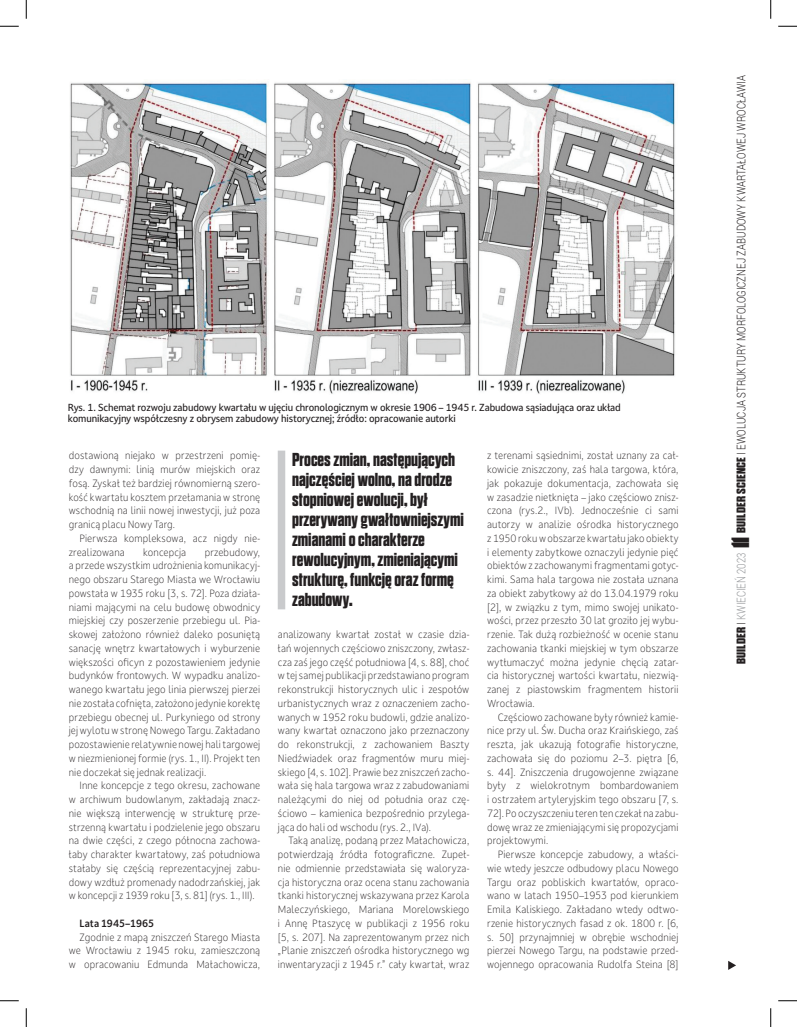
<style>
.page{position:relative;width:797px;height:1027px;background:#fff}
.page>*{position:absolute;margin:0;border:0;box-sizing:border-box;transform-origin:0 0}
.WYWIAD_CYTAT{font:700 expanded 18.75px/20px "Dharma Gothic E";color:#231f20;scale:1.05 1}
.t1{font:300 11.88px "Roboto";letter-spacing:.005em;color:#231f20;scale:.8 1}
.TEKST_PODSTAWOWY{font:300 10px/13.8px "Darkmode On CC";letter-spacing:.01em;color:#231f20;text-align:justify;scale:.93 1}
.TEKST_PODSTAWOWY-2{font:300 10px/13.8px "Darkmode On CC";letter-spacing:.01em;color:#231f20;text-align:justify;scale:.92 1}
.TEKST_PODSTAWOWY-3{font:700 10px "Darkmode On CC";letter-spacing:.01em;color:#231f20;scale:.92 1}
.FOTO_PODPIS{font:500 9.75px/11.2px "Darkmode On CC";letter-spacing:-.015em;color:#231f20;scale:.95 1}
.s1{font-family:"Dharma Gothic E";font-weight:700;font-stretch:expanded;font-size:12.5px}
.s2{color:#939598}
.s3{font-family:"Dharma Gothic E";font-weight:800;font-size:25px}
</style>
<div class="page">
<svg style="left:728px;top:961px;width:8px;height:9px"></svg>
<img style="left:70px;top:81px;width:605px;height:313px">
<div style="left:278px;top:451px;width:7px;height:158px;background:#c9cacc"></div>
<svg style="left:0;top:25px;width:19px;height:2px"></svg>
<svg style="left:778px;top:25px;width:19px;height:2px"></svg>
<svg style="left:0;top:1000px;width:19px;height:1px"></svg>
<svg style="left:778px;top:1000px;width:19px;height:1px"></svg>
<svg style="left:25px;top:0;width:2px;height:19px"></svg>
<svg style="left:25px;top:1008px;width:2px;height:19px"></svg>
<svg style="left:770px;top:0;width:1px;height:19px"></svg>
<svg style="left:770px;top:1008px;width:1px;height:19px"></svg>
<p class="FOTO_PODPIS" style="left:68px;top:401px;width:583px">Rys. 1. Schemat rozwoju zabudowy kwartału w ujęciu chronologicznym w okresie 1906 – 1945 r. Zabudowa sąsiadująca oraz układ komunikacyjny współczesny z obrysem zabudowy historycznej; źródło: opracowanie autorki</p>
<p class="WYWIAD_CYTAT" style="left:292px;top:450px;width:165px">Proces zmian, następujących najczęściej wolno, na drodze stopniowej ewolucji, był przerywany gwałtowniejszymi zmianami o charakterze rewolucyjnym, zmieniającymi strukturę, funkcję oraz formę zabudowy.</p>
<p class="TEKST_PODSTAWOWY" style="left:487px;top:449px;width:207px">z terenami sąsiednimi, został uznany za cał&shy;kowicie zniszczony, zaś hala targowa, która, jak pokazuje dokumentacja, zachowała się w zasadzie nietknięta – jako częściowo znisz&shy;czona (rys.2., IVb). Jednocześnie ci sami autorzy w analizie ośrodka historycznego z 1950 roku w obszarze kwartału jako obiekty i elementy zabytkowe oznaczyli jedynie pięć obiektów z zachowanymi fragmentami gotyc&shy;kimi. Sama hala targowa nie została uznana za obiekt zabytkowy aż do 13.04.1979 roku [2], w związku z tym, mimo swojej unikato&shy;wości, przez przeszło 30 lat groziło jej wybu&shy;rzenie. Tak dużą rozbieżność w ocenie stanu zachowania tkanki miejskiej w tym obszarze wytłumaczyć można jedynie chęcią zatar&shy;cia historycznej wartości kwartału, niezwią&shy;zanej z piastowskim fragmentem historii Wrocławia.</p>
<p class="TEKST_PODSTAWOWY-2" style="left:487px;top:710px;width:209px;text-indent:11px">Częściowo zachowane były również kamie&shy;nice przy ul. Św. Ducha oraz Kraińskiego, zaś reszta, jak ukazują fotografie historyczne, zachowała się do poziomu 2–3. piętra [6, s. 44]. Zniszczenia drugowojenne związane były z wielokrotnym bombardowaniem i ostrzałem artyleryjskim tego obszaru [7, s.<br>72]. Po oczyszczeniu teren ten czekał na zabu&shy;dowę wraz ze zmieniającymi się propozycjami projektowymi.</p>
<p class="TEKST_PODSTAWOWY" style="left:487px;top:847px;width:207px;text-indent:11px">Pierwsze koncepcje zabudowy, a właści&shy;wie wtedy jeszcze odbudowy placu Nowego Targu oraz pobliskich kwartałów, opraco&shy;wano w latach 1950–1953 pod kierunkiem Emila Kaliskiego. Zakładano wtedy odtwo&shy;rzenie historycznych fasad z ok. 1800 r. [6, s. 50] przynajmniej w obrębie wschodniej pierzei Nowego Targu, na podstawie przed&shy;wojennego opracowania Rudolfa Steina [8]</p>
<p class="TEKST_PODSTAWOWY" style="left:69px;top:449px;width:207px">dostawioną niejako w przestrzeni pomię&shy;dzy dawnymi: linią murów miejskich oraz fosą. Zyskał też bardziej równomierną szero&shy;kość kwartału kosztem przełamania w stronę wschodnią na linii nowej inwestycji, już poza granicą placu Nowy Targ.</p>
<p class="TEKST_PODSTAWOWY" style="left:69px;top:531px;width:207px;text-indent:11px">Pierwsza kompleksowa, acz nigdy nie&shy;zrealizowana</p>
<p class="TEKST_PODSTAWOWY" style="left:69px;top:545px;width:207px;text-indent:136px">przebudowy, a przede wszystkim udrożnienia komunikacyj&shy;nego obszaru Starego Miasta we Wrocławiu powstała w 1935 roku [3, s. 72]. Poza działa&shy;niami mającymi na celu budowę obwodnicy miejskiej czy poszerzenie przebiegu ul. Pia&shy;skowej założono również daleko posuniętą sanację wnętrz kwartałowych i wyburzenie większości oficyn z pozostawieniem jedynie budynków frontowych. W wypadku analizo&shy;wanego kwartału jego linia pierwszej pierzei nie została cofnięta, założono jedynie korektę przebiegu obecnej ul. Purkyniego od strony jej wylotu w stronę Nowego Targu. Zakładano pozostawienie relatywnie nowej hali targowej w niezmienionej formie (rys. 1., II). Projekt ten nie doczekał się jednak realizacji.</p>
<p class="TEKST_PODSTAWOWY" style="left:69px;top:779px;width:207px;text-indent:11px">Inne koncepcje z tego okresu, zachowane w archiwum budowlanym, zakładają znacz&shy;nie większą interwencję w strukturę prze&shy;strzenną kwartału i podzielenie jego obszaru na dwie części, z czego północna zachowa&shy;łaby charakter kwartałowy, zaś południowa stałaby się częścią reprezentacyjnej zabu&shy;dowy wzdłuż promenady nadodrzańskiej, jak w koncepcji z 1939 roku [3, s. 81] (rys. 1., III).</p>
<p class="TEKST_PODSTAWOWY-3" style="left:79px;top:916px;width:83px">Lata 1945–1965</p>
<p class="TEKST_PODSTAWOWY" style="left:69px;top:930px;width:207px;text-indent:11px">Zgodnie z mapą zniszczeń Starego Miasta we Wrocławiu z 1945 roku, zamieszczoną w opracowaniu Edmunda Małachowicza,</p>
<p class="TEKST_PODSTAWOWY" style="left:143px;top:545px;width:48px">koncepcja</p>
<p class="TEKST_PODSTAWOWY" style="left:278px;top:627px;width:207px">analizowany kwartał został w czasie dzia&shy;łań wojennych częściowo zniszczony, zwłasz&shy;cza zaś jego część południowa [4, s. 88], choć w tej samej publikacji przedstawiano program rekonstrukcji historycznych ulic i zespołów urbanistycznych wraz z oznaczeniem zacho&shy;wanych w 1952 roku budowli, gdzie analizo&shy;wany kwartał oznaczono jako przeznaczony do rekonstrukcji, z zachowaniem Baszty Niedźwiadek oraz fragmentów muru miej&shy;skiego [4, s. 102]. Prawie bez zniszczeń zacho&shy;wała się hala targowa wraz z zabudowaniami należącymi do niej od południa oraz czę&shy;ściowo – kamienica bezpośrednio przylega&shy;jąca do hali od wschodu (rys. 2., IVa).</p>
<p class="TEKST_PODSTAWOWY" style="left:278px;top:834px;width:207px;text-indent:11px">Taką analizę, podaną przez Małachowicza, potwierdzają źródła fotograficzne. Zupeł&shy;nie odmiennie przedstawiała się waloryza&shy;cja historyczna oraz ocena stanu zachowania tkanki historycznej wskazywana przez Karola Maleczyńskiego, Mariana Morelowskiego i Annę Ptaszycę w publikacji z 1956 roku [5, s. 207]. Na zaprezentowanym przez nich „Planie zniszczeń ośrodka historycznego wg inwentaryzacji z 1945 r.” cały kwartał, wraz</p>
<p class="t1" style="left:733px;top:664px;width:738px;rotate:-90deg"><span class="s1">BUILDER</span> I <span class="s2">KWIECIEŃ 2023</span> <span class="s3">11</span> <span class="s1">BUILDER SCIENCE</span>I EWOLUCJA STRUKTURY MORFOLOGICZNEJ ZABUDOWY KWARTAŁOWEJ WROCŁAWIA</p>
</div>
